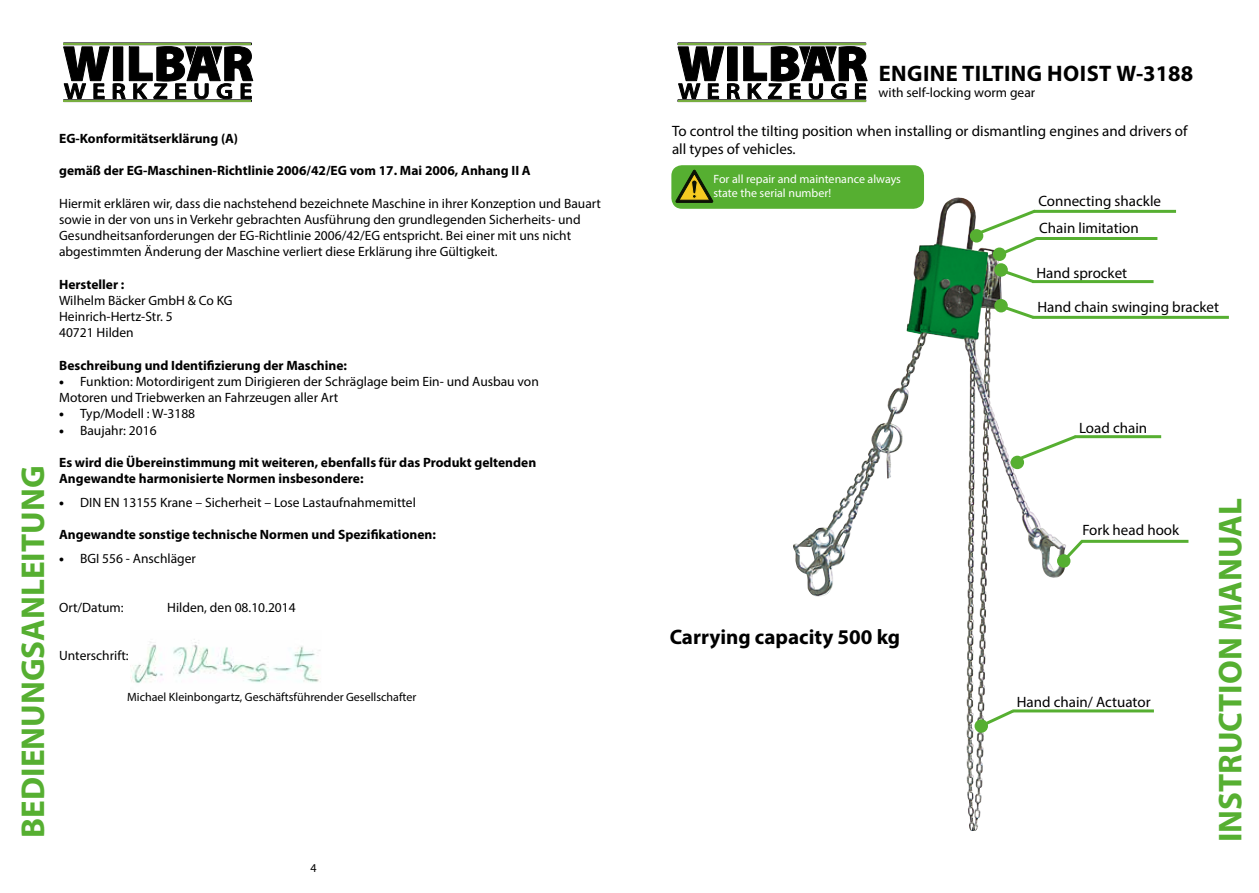
<style>
.page{position:relative;width:1259px;height:893px;background:#fff}
.page>*{position:absolute;margin:0;border:0;box-sizing:border-box;transform-origin:0 0}
.t1{font:700 33.15px "Myriad Pro";color:#56af31}
.t2{font:700 22.5px "Myriad Pro";letter-spacing:.02em;color:#000}
.t3{font:700 21px "Myriad Pro";color:#000}
.t4{font:15px/18px "Myriad Pro";color:#000}
.t5{font:13.5px/16.2px "Myriad Pro";color:#000}
.t6{font:700 13.5px/16.2px "Myriad Pro";color:#000}
.t7{font:12px "Myriad Pro";color:#000}
.t8{font:12px/14.4px "Myriad Pro";color:#fff}
.s1{font-weight:900}
</style>
<div class="page">
<img style="left:793px;top:200px;width:156px;height:397px">
<svg style="left:677px;top:46px;width:190px;height:54px"></svg>
<hr style="left:678px;top:100px;width:187px;height:2px;background:#78ae40">
<hr style="left:678px;top:43px;width:187px;height:2px;background:#78ae40">
<img style="left:131px;top:639px;width:190px;height:44px">
<svg style="left:63px;top:46px;width:190px;height:54px"></svg>
<hr style="left:64px;top:100px;width:187px;height:2px;background:#78ae40">
<hr style="left:64px;top:43px;width:187px;height:2px;background:#78ae40">
<div style="left:970px;top:229px;width:13px;height:14px;background:#56af31;border-radius:50%"></div>
<hr style="left:1034px;top:210px;width:142px;height:3px;background:#56af31">
<svg style="left:992px;top:265px;width:45px;height:20px"></svg>
<div style="left:994px;top:263px;width:14px;height:14px;background:#56af31;border-radius:50%"></div>
<hr style="left:1032px;top:280px;width:121px;height:3px;background:#56af31">
<svg style="left:992px;top:301px;width:45px;height:18px"></svg>
<div style="left:994px;top:299px;width:13px;height:13px;background:#56af31;border-radius:50%"></div>
<hr style="left:1032px;top:316px;width:196px;height:3px;background:#56af31">
<svg style="left:1017px;top:435px;width:62px;height:25px"></svg>
<div style="left:1010px;top:456px;width:14px;height:13px;background:#56af31;border-radius:50%"></div>
<hr style="left:1074px;top:435px;width:87px;height:3px;background:#56af31">
<div style="left:974px;top:719px;width:14px;height:14px;background:#56af31;border-radius:50%"></div>
<hr style="left:1012px;top:709px;width:142px;height:3px;background:#56af31">
<svg style="left:979px;top:707px;width:38px;height:22px"></svg>
<svg style="left:992px;top:248px;width:14px;height:13px"></svg>
<hr style="left:1036px;top:237px;width:121px;height:3px;background:#56af31">
<svg style="left:976px;top:209px;width:64px;height:48px"></svg>
<div style="left:1057px;top:554px;width:13px;height:14px;background:#56af31;border-radius:50%"></div>
<hr style="left:1081px;top:540px;width:107px;height:3px;background:#56af31">
<svg style="left:1060px;top:539px;width:26px;height:25px"></svg>
<div style="left:671px;top:165px;width:253px;height:44px;background:#56af31;border-radius:11px"></div>
<svg style="left:676px;top:170px;width:37px;height:32px"></svg>
<h1 class="t1" style="left:11px;top:838px;width:373px;rotate:-90deg">BEDIENUNGSANLEITUNG</h1>
<p class="t6" style="left:59px;top:130px;width:180px">EG-Konformitätserklärung (A)</p>
<p class="t6" style="left:59px;top:162px;width:473px">gemäß der EG-Maschinen-Richtlinie 2006/42/EG vom 17. Mai 2006, Anhang II A</p>
<p class="t5" style="left:59px;top:195px;width:543px">Hiermit erklären wir, dass die nachstehend bezeichnete Maschine in ihrer Konzeption und Bauart sowie in der von uns in Verkehr gebrachten Ausführung den grundlegenden Sicherheits- und Gesundheitsanforderungen der EG-Richtlinie 2006/42/EG entspricht. Bei einer mit uns nicht abgestimmten Änderung der Maschine verliert diese Erklärung ihre Gültigkeit.</p>
<p class="t6" style="left:59px;top:276px;width:67px">Hersteller :</p>
<p class="t5" style="left:59px;top:292px;width:175px">Wilhelm Bäcker GmbH &amp; Co KG<br>Heinrich-Hertz-Str. 5<br>40721 Hilden</p>
<p class="t6" style="left:59px;top:357px;width:289px">Beschreibung und Identifizierung der Maschine:</p>
<p class="t5" style="left:59px;top:373px;width:481px"><span class="s1">•</span> Funktion: Motordirigent zum Dirigieren der Schräglage beim Ein- und Ausbau von<br>Motoren und Triebwerken an Fahrzeugen aller Art</p>
<p class="t5" style="left:59px;top:406px;width:138px"><span class="s1">•</span> Typ/Modell : W-3188</p>
<p class="t5" style="left:59px;top:422px;width:99px"><span class="s1">•</span> Baujahr: 2016</p>
<p class="t6" style="left:59px;top:454px;width:479px">Es wird die Übereinstimmung mit weiteren, ebenfalls für das Produkt geltenden<br>Angewandte harmonisierte Normen insbesondere:</p>
<p class="t5" style="left:59px;top:494px;width:358px"><span class="s1">•</span> DIN EN 13155 Krane – Sicherheit – Lose Lastaufnahmemittel</p>
<p class="t6" style="left:59px;top:526px;width:378px">Angewandte sonstige technische Normen und Spezifikationen:</p>
<p class="t5" style="left:59px;top:550px;width:138px"><span class="s1">•</span> BGI 556 - Anschläger</p>
<p class="t5" style="left:59px;top:599px;width:66px">Ort/Datum:</p>
<p class="t5" style="left:167px;top:599px;width:130px">Hilden, den 08.10.2014</p>
<p class="t5" style="left:59px;top:647px;width:71px">Unterschrift:</p>
<p class="t7" style="left:127px;top:690px;width:291px">Michael Kleinbongartz, Geschäftsführender Gesellschafter</p>
<p class="t7" style="left:310px;top:860px;width:8px">4</p>
<h2 class="t2" style="left:879px;top:58px;width:316px">ENGINE TILTING HOIST W-3188</h2>
<p class="t5" style="left:878px;top:84px;width:158px">with self-locking worm gear</p>
<p class="t4" style="left:672px;top:122px;width:517px">To control the tilting position when installing or dismantling engines and drivers of all types of vehicles.</p>
<p class="t8" style="left:713px;top:172px;width:189px">For all repair and maintenance always state the serial number!</p>
<h3 class="t3" style="left:669px;top:624px;width:232px">Carrying capacity 500 kg</h3>
<p class="t4" style="left:1038px;top:192px;width:124px">Connecting shackle</p>
<p class="t4" style="left:1039px;top:219px;width:101px">Chain limitation</p>
<p class="t4" style="left:1036px;top:264px;width:92px">Hand sprocket</p>
<p class="t4" style="left:1037px;top:298px;width:183px">Hand chain swinging bracket</p>
<p class="t4" style="left:1079px;top:419px;width:70px">Load chain</p>
<p class="t4" style="left:1082px;top:521px;width:98px">Fork head hook</p>
<p class="t4" style="left:1016px;top:693px;width:135px">Hand chain/ Actuator</p>
<h1 class="t1" style="left:1208px;top:842px;width:346px;rotate:-90deg">INSTRUCTION MANUAL</h1>
</div>
